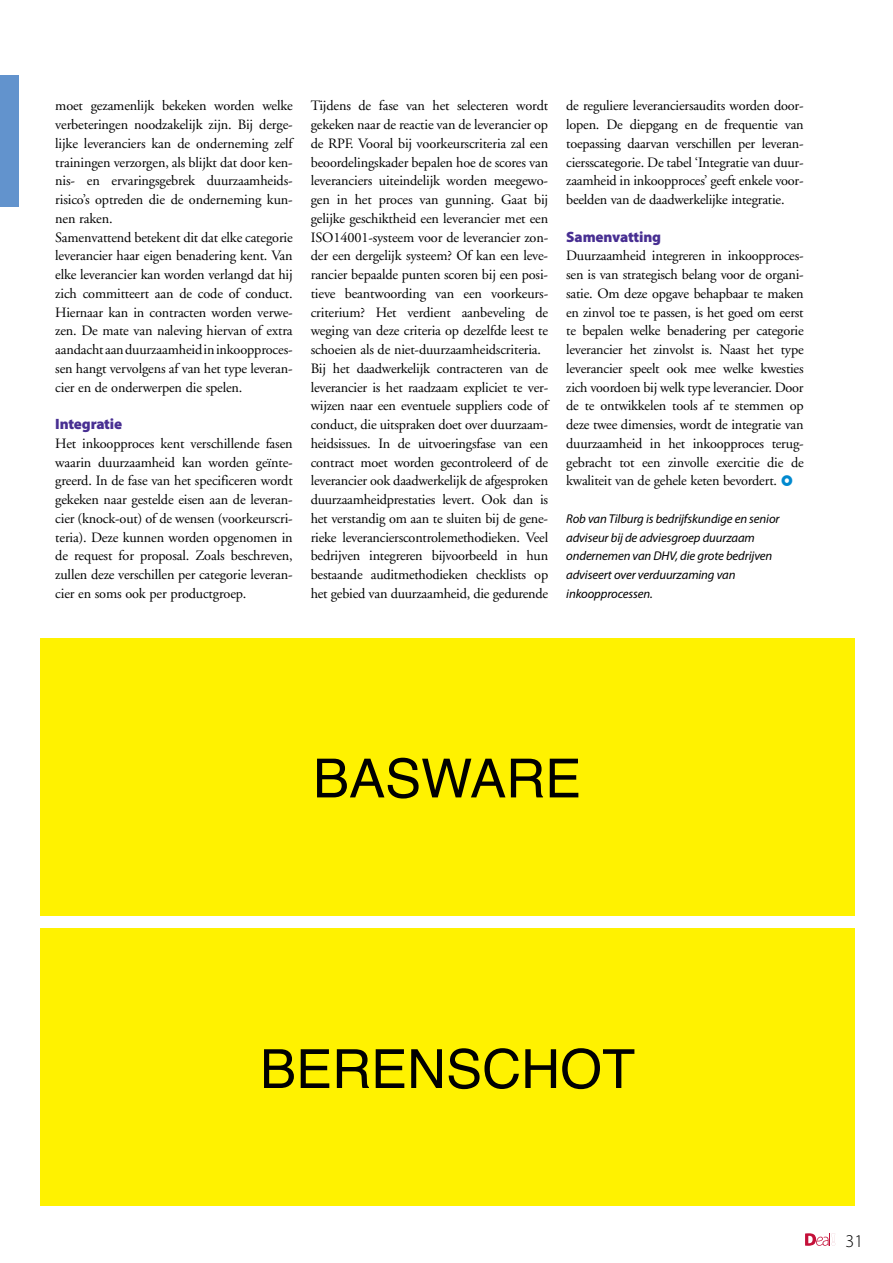
<style>
.page{position:relative;width:893px;height:1263px;background:#fff}
.page>*{position:absolute;margin:0;border:0;box-sizing:border-box;transform-origin:0 0}
.t1{font:54px "Helvetica";color:#000}
.t2{font:300 18px "Myriad Pro";color:#000}
.t3{font:900 15px "Myriad Pro";letter-spacing:-.01em;color:#482f92}
.t4{font:14.25px/18.8px "Adobe Garamond";letter-spacing:-.01em;color:#000;text-align:justify}
.t5{font:italic 12.75px/18.8px "Myriad Pro";letter-spacing:-.01em;color:#000}
</style>
<div class="page">
<svg style="left:805px;top:1233px;width:30px;height:13px"></svg>
<div style="left:0;top:75px;width:18px;height:132px;background:#6293cd"></div>
<div style="left:40px;top:638px;width:814px;height:277px;background:#fff200"></div>
<div style="left:40px;top:928px;width:814px;height:278px;background:#fff200"></div>
<p class="t4" style="left:55px;top:97px;width:239px;text-align:left">moet gezamenlijk bekeken worden welke verbeteringen noodzakelijk zijn. Bij derge&shy;lijke leveranciers kan de onderneming zelf trainingen verzorgen, als blijkt dat door ken&shy;nis- en ervaringsgebrek duurzaamheids&shy;risico’s optreden die de onderneming kun&shy;nen raken.<br>Samenvattend betekent dit dat elke categorie leverancier haar eigen benadering kent. Van elke leverancier kan worden verlangd dat hij zich committeert aan de code of conduct.<br>Hiernaar kan in contracten worden verwe&shy;zen. De mate van naleving hiervan of extra aandacht aan duurzaamheid in inkoopproces&shy;sen hangt vervolgens af van het type leveran&shy;cier en de onderwerpen die spelen.</p>
<p class="t3" style="left:55px;top:415px;width:68px">Integratie</p>
<p class="t4" style="left:55px;top:434px;width:239px">Het inkoopproces kent verschillende fasen waarin duurzaamheid kan worden geïnte&shy;greerd. In de fase van het specificeren wordt gekeken naar gestelde eisen aan de leveran&shy;cier (knock-out) of de wensen (voorkeurscri&shy;teria). Deze kunnen worden opgenomen in de request for proposal. Zoals beschreven, zullen deze verschillen per categorie leveran&shy;cier en soms ook per productgroep.</p>
<p class="t4" style="left:311px;top:97px;width:239px;text-align:left">Tijdens de fase van het selecteren wordt gekeken naar de reactie van de leverancier op de RPF. Vooral bij voorkeurscriteria zal een beoordelingskader bepalen hoe de scores van leveranciers uiteindelijk worden meegewo&shy;gen in het proces van gunning. Gaat bij gelijke geschiktheid een leverancier met een ISO14001-systeem voor de leverancier zon&shy;der een dergelijk systeem? Of kan een leve&shy;rancier bepaalde punten scoren bij een posi&shy;tieve beantwoording van een voorkeurs&shy;criterium? Het verdient aanbeveling de weging van deze criteria op dezelfde leest te schoeien als de niet-duurzaamheidscriteria.<br>Bij het daadwerkelijk contracteren van de leverancier is het raadzaam expliciet te ver&shy;wijzen naar een eventuele suppliers code of conduct, die uitspraken doet over duurzaam&shy;heidsissues. In de uitvoeringsfase van een contract moet worden gecontroleerd of de leverancier ook daadwerkelijk de afgesproken duurzaamheidprestaties levert. Ook dan is het verstandig om aan te sluiten bij de gene&shy;rieke leverancierscontrolemethodieken. Veel bedrijven integreren bijvoorbeeld in hun bestaande auditmethodieken checklists op het gebied van duurzaamheid, die gedurende</p>
<p class="t4" style="left:566px;top:97px;width:239px">de reguliere leveranciersaudits worden door&shy;lopen. De diepgang en de frequentie van toepassing daarvan verschillen per leveran&shy;ciersscategorie. De tabel ‘Integratie van duur&shy;zaamheid in inkoopproces’ geeft enkele voor&shy;beelden van de daadwerkelijke integratie.</p>
<p class="t3" style="left:566px;top:228px;width:96px">Samenvatting</p>
<p class="t4" style="left:566px;top:247px;width:239px">Duurzaamheid integreren in inkoopproces&shy;sen is van strategisch belang voor de organi&shy;satie. Om deze opgave behapbaar te maken en zinvol toe te passen, is het goed om eerst te bepalen welke benadering per categorie leverancier het zinvolst is. Naast het type leverancier speelt ook mee welke kwesties zich voordoen bij welk type leverancier. Door de te ontwikkelen tools af te stemmen op deze twee dimensies, wordt de integratie van duurzaamheid in het inkoopproces terug&shy;gebracht tot een zinvolle exercitie die de kwaliteit van de gehele keten bevordert.</p>
<p class="t5" style="left:566px;top:509px;width:215px">Rob van Tilburg is bedrijfskundige en senior adviseur bij de adviesgroep duurzaam ondernemen van DHV, die grote bedrijven adviseert over verduurzaming van inkoopprocessen.</p>
<h1 class="t1" style="left:313px;top:732px;width:270px">BASWARE</h1>
<h1 class="t1" style="left:260px;top:1023px;width:377px">BERENSCHOT</h1>
<p class="t2" style="left:846px;top:1231px;width:19px">31</p>
</div>
